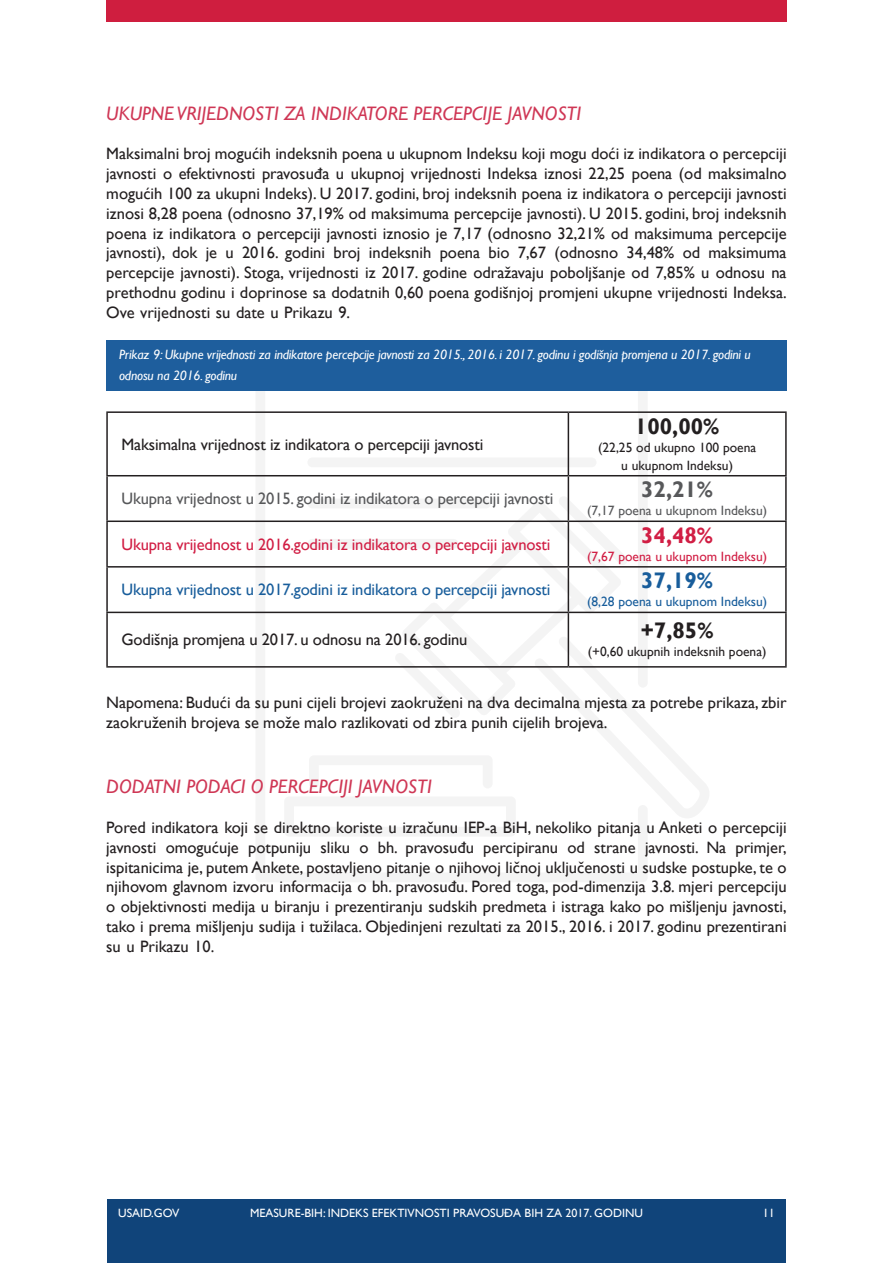
<style>
.page{position:relative;width:893px;height:1263px;background:#fff}
.page>*{position:absolute;margin:0;border:0;box-sizing:border-box;transform-origin:0 0}
.t1{font:700 22.5px "Gill Sans";color:#231f20}
.t2{font:700 22.5px "Gill Sans";color:#57585a}
.t3{font:700 22.5px "Gill Sans";color:#d11e44}
.t4{font:700 22.5px "Gill Sans";color:#185d9b}
.t5{font:italic 19.5px "Gill Sans";color:#cf3755}
.t6{font:16.5px/19.8px "Gill Sans";color:#231f20;text-align:justify}
.t7{font:16.5px "Gill Sans";letter-spacing:-.01em;color:#57585a}
.t8{font:16.5px "Gill Sans";letter-spacing:-.01em;color:#d11e44}
.t9{font:16.5px "Gill Sans";letter-spacing:-.01em;color:#185d9b}
.t10{font:italic 13.5px/21px "Gill Sans";letter-spacing:-.015em;color:#fff}
.t11{font:13.5px/18px "Gill Sans";color:#231f20;text-align:center}
.t12{font:13.5px "Gill Sans";color:#57585a}
.t13{font:13.5px "Gill Sans";color:#d11e44}
.t14{font:13.5px "Gill Sans";color:#185d9b}
.t15{font:12px "Gill Sans";color:#fff}
</style>
<div class="page">
<div style="left:107px;top:1199px;width:679px;height:64px;background:#10447a"></div>
<div style="left:106px;top:0;width:681px;height:21px;background:#cf1e3f"></div>
<svg style="left:255px;top:390px;width:393px;height:492px"></svg>
<div style="left:307px;top:457px;width:290px;height:10px;background:#f4f4f4;border-radius:5px"></div>
<div style="left:307px;top:498px;width:184px;height:10px;background:#f4f4f4;border-radius:5px"></div>
<div style="left:307px;top:539px;width:151px;height:10px;background:#f4f4f4;border-radius:5px"></div>
<svg style="left:309px;top:755px;width:184px;height:33px"></svg>
<svg style="left:284px;top:796px;width:232px;height:40px"></svg>
<svg style="left:534px;top:636px;width:175px;height:182px"></svg>
<svg style="left:395px;top:652px;width:65px;height:66px"></svg>
<svg style="left:558px;top:496px;width:70px;height:69px"></svg>
<svg style="left:402px;top:500px;width:219px;height:215px"></svg>
<div style="left:106px;top:340px;width:681px;height:50px;background:#1e5e9d"></div>
<hr style="left:568px;top:411px;width:219px;height:2px;background:#231f20">
<hr style="left:785px;top:413px;width:2px;height:62px;background:#231f20">
<hr style="left:106px;top:475px;width:462px;height:1px;background:#231f20">
<hr style="left:568px;top:475px;width:219px;height:1px;background:#231f20">
<hr style="left:785px;top:476px;width:2px;height:44px;background:#231f20">
<hr style="left:106px;top:520px;width:462px;height:2px;background:#231f20">
<hr style="left:568px;top:520px;width:219px;height:2px;background:#231f20">
<hr style="left:785px;top:522px;width:2px;height:44px;background:#231f20">
<hr style="left:106px;top:566px;width:462px;height:2px;background:#231f20">
<hr style="left:568px;top:566px;width:219px;height:2px;background:#231f20">
<hr style="left:785px;top:568px;width:2px;height:44px;background:#231f20">
<hr style="left:106px;top:613px;width:2px;height:53px;background:#231f20">
<hr style="left:568px;top:612px;width:219px;height:1px;background:#231f20">
<hr style="left:568px;top:613px;width:1px;height:53px;background:#231f20">
<hr style="left:785px;top:613px;width:2px;height:53px;background:#231f20">
<hr style="left:106px;top:666px;width:462px;height:2px;background:#231f20">
<hr style="left:568px;top:666px;width:219px;height:2px;background:#231f20">
<hr style="left:106px;top:411px;width:462px;height:2px;background:#231f20">
<hr style="left:106px;top:413px;width:2px;height:62px;background:#231f20">
<hr style="left:568px;top:413px;width:1px;height:62px;background:#231f20">
<hr style="left:106px;top:476px;width:2px;height:44px;background:#231f20">
<hr style="left:568px;top:476px;width:1px;height:44px;background:#231f20">
<hr style="left:106px;top:522px;width:2px;height:44px;background:#231f20">
<hr style="left:568px;top:522px;width:1px;height:44px;background:#231f20">
<hr style="left:106px;top:568px;width:2px;height:44px;background:#231f20">
<hr style="left:568px;top:568px;width:1px;height:44px;background:#231f20">
<hr style="left:106px;top:612px;width:462px;height:1px;background:#231f20">
<p class="t5" style="left:106px;top:102px;width:476px">UKUPNE VRIJEDNOSTI ZA INDIKATORE PERCEPCIJE JAVNOSTI</p>
<p class="t6" style="left:106px;top:144px;width:682px">Maksimalni broj mogućih indeksnih poena u ukupnom Indeksu koji mogu doći iz indikatora o percepciji javnosti o efektivnosti pravosuđa u ukupnoj vrijednosti Indeksa iznosi 22,25 poena (od maksimalno mogućih 100 za ukupni Indeks). U 2017. godini, broj indeksnih poena iz indikatora o percepciji javnosti iznosi 8,28 poena (odnosno 37,19% od maksimuma percepcije javnosti). U 2015. godini, broj indeksnih poena iz indikatora o percepciji javnosti iznosio je 7,17 (odnosno 32,21% od maksimuma percepcije javnosti), dok je u 2016. godini broj indeksnih poena bio 7,67 (odnosno 34,48% od maksimuma percepcije javnosti). Stoga, vrijednosti iz 2017. godine odražavaju poboljšanje od 7,85% u odnosu na prethodnu godinu i doprinose sa dodatnih 0,60 poena godišnjoj promjeni ukupne vrijednosti Indeksa.<br>Ove vrijednosti su date u Prikazu 9.</p>
<p class="t10" style="left:119px;top:344px;width:633px">Prikaz 9: Ukupne vrijednosti za indikatore percepcije javnosti za 2015., 2016. i 2017. godinu i godišnja promjena u 2017. godini u odnosu na 2016. godinu</p>
<p class="t6" style="left:122px;top:434px;width:363px">Maksimalna vrijednost iz indikatora o percepciji javnosti</p>
<h1 class="t1" style="left:635px;top:413px;width:86px">100,00%</h1>
<p class="t11" style="left:598px;top:438px;width:160px">(22,25 od ukupno 100 poena u ukupnom Indeksu)</p>
<p class="t7" style="left:122px;top:489px;width:433px">Ukupna vrijednost u 2015. godini iz indikatora o percepciji javnosti</p>
<h1 class="t2" style="left:641px;top:476px;width:73px">32,21%</h1>
<p class="t12" style="left:587px;top:503px;width:182px">(7,17 poena u ukupnom Indeksu)</p>
<p class="t8" style="left:122px;top:535px;width:430px">Ukupna vrijednost u 2016.godini iz indikatora o percepciji javnosti</p>
<h1 class="t3" style="left:641px;top:522px;width:73px">34,48%</h1>
<p class="t13" style="left:587px;top:548px;width:182px">(7,67 poena u ukupnom Indeksu)</p>
<p class="t9" style="left:122px;top:580px;width:430px">Ukupna vrijednost u 2017.godini iz indikatora o percepciji javnosti</p>
<h1 class="t4" style="left:641px;top:567px;width:73px">37,19%</h1>
<p class="t14" style="left:587px;top:594px;width:182px">(8,28 poena u ukupnom Indeksu)</p>
<p class="t6" style="left:122px;top:630px;width:347px">Godišnja promjena u 2017. u odnosu na 2016. godinu</p>
<h1 class="t1" style="left:641px;top:617px;width:74px">+7,85%</h1>
<p class="t11" style="left:588px;top:643px;width:180px">(+0,60 ukupnih indeksnih poena)</p>
<p class="t6" style="left:106px;top:693px;width:682px">Napomena: Budući da su puni cijeli brojevi zaokruženi na dva decimalna mjesta za potrebe prikaza, zbir zaokruženih brojeva se može malo razlikovati od zbira punih cijelih brojeva.</p>
<p class="t5" style="left:106px;top:775px;width:327px">DODATNI PODACI O PERCEPCIJI JAVNOSTI</p>
<p class="t6" style="left:106px;top:818px;width:682px">Pored indikatora koji se direktno koriste u izračunu IEP-a BiH, nekoliko pitanja u Anketi o percepciji javnosti omogućuje potpuniju sliku o bh. pravosuđu percipiranu od strane javnosti. Na primjer, ispitanicima je, putem Ankete, postavljeno pitanje o njihovoj ličnoj uključenosti u sudske postupke, te o njihovom glavnom izvoru informacija o bh. pravosuđu. Pored toga, pod-dimenzija 3.8. mjeri percepciju o objektivnosti medija u biranju i prezentiranju sudskih predmeta i istraga kako po mišljenju javnosti, tako i prema mišljenju sudija i tužilaca. Objedinjeni rezultati za 2015., 2016. i 2017. godinu prezentirani su u Prikazu 10.</p>
<p class="t15" style="left:118px;top:1206px;width:63px">USAID.GOV</p>
<p class="t15" style="left:250px;top:1206px;width:394px">MEASURE-BIH: INDEKS EFEKTIVNOSTI PRAVOSUĐA BIH ZA 2017. GODINU</p>
<p class="t15" style="left:763px;top:1206px;width:13px">11</p>
</div>
